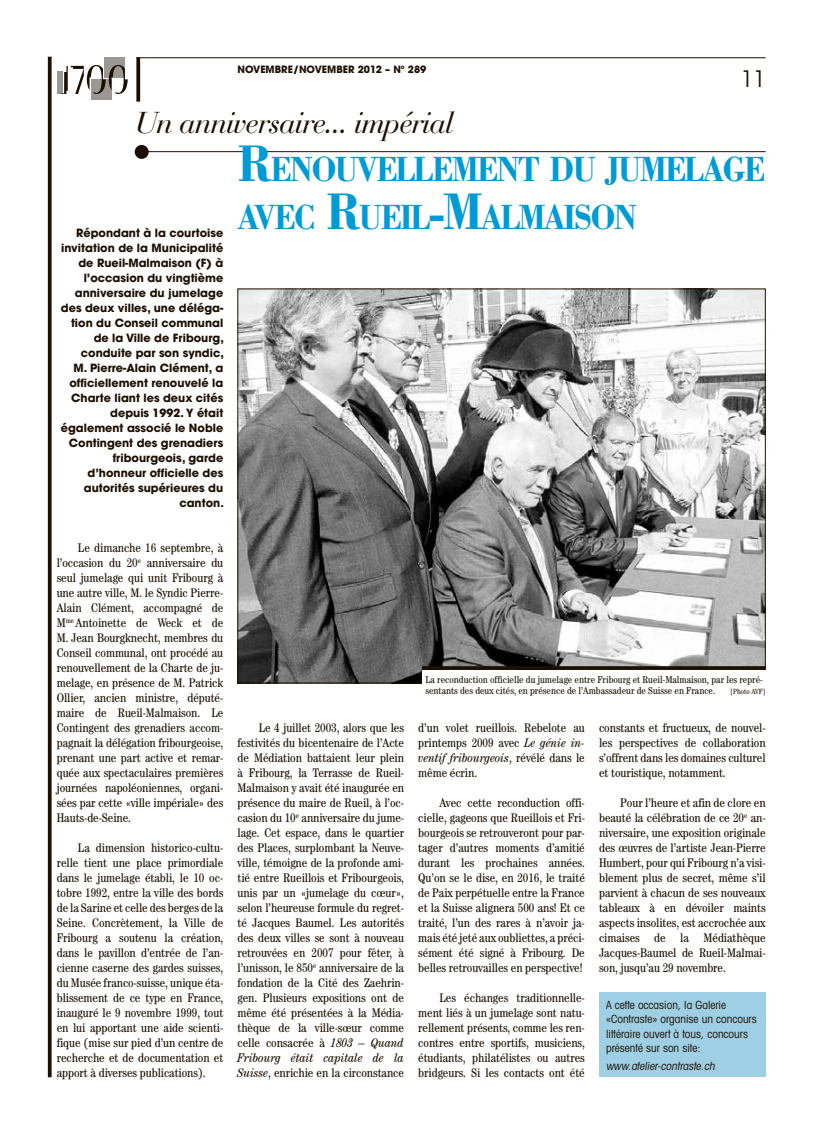
<style>
.page{position:relative;width:833px;height:1134px;background:#fff}
.page>*{position:absolute;margin:0;border:0;box-sizing:border-box;transform-origin:0 0}
.t1{font:36.12px "Bodoni Bold SC680";letter-spacing:-.06em;color:#009bd5;scale:.9 1}
.t2{font:italic 30px "Bauer Bodoni";letter-spacing:-.035em;color:#1c0f00}
.t3{font:22.5px "Avant Garde";color:#1c0f00}
.t4{font:condensed 12.5px/15px "Century";letter-spacing:-.005em;color:#1c0f00;text-align:justify}
.t5{font:700 11.25px/15px "Avant Garde";color:#1c0f00;text-align:right}
.t6{font:condensed 11.25px/14.4px "Avant Garde";color:#1c0f00}
.t7{font:italic condensed 11.25px "Avant Garde";color:#1c0f00}
.t8{font:condensed 10px/11.2px "Century";color:#1c0f00}
.t9{font:700 10px "Avant Garde";color:#1c0f00}
.t10{font:condensed 7.5px "Century";color:#1c0f00}
.s1{font-size:53.12px}
.s2{font-style:italic}
</style>
<div class="page">
<svg style="left:48px;top:57px;width:4px;height:1020px;background:#322619"></svg>
<svg style="left:136px;top:58px;width:4px;height:44px"></svg>
<hr style="left:136px;top:57px;width:629px;height:1px;background:#1c0f00">
<div style="left:104px;top:57px;width:21px;height:21px;background:#9a9795"></div>
<div style="left:91px;top:79px;width:21px;height:20px;background:#9a9795"></div>
<div style="left:57px;top:72px;width:6px;height:22px;background:#9a9795"></div>
<svg style="left:60px;top:65px;width:68px;height:29px"></svg>
<hr style="left:141px;top:151px;width:624px;height:1px;background:#1c0f00">
<div style="left:135px;top:145px;width:14px;height:14px;background:#1c0f00;border-radius:50%"></div>
<div style="left:248px;top:148px;width:14px;height:6px;background:#fff"></div>
<div style="left:599px;top:992px;width:166px;height:85px;background:#9ecfe5"></div>
<img style="left:239px;top:291px;width:524px;height:390px">
<svg style="left:422px;top:666px;width:343px;height:4px"></svg>
<div style="left:422px;top:670px;width:343px;height:30px;background:#fff"></div>
<p class="t9" style="left:237px;top:62px;width:190px">NOVEMBRE/NOVEMBER 2012 – N<sup>o</sup> 289</p>
<h3 class="t3" style="left:740px;top:66px;width:26px">11</h3>
<h2 class="t2" style="left:136px;top:105px;width:319px">Un anniversaire... impérial</h2>
<h1 class="t1" style="left:237px;top:147px;width:588px"><span class="s1">R</span>ENOUVELLEMENT DU JUMELAGE</h1>
<p class="t5" style="left:76px;top:225px;width:149px">Répondant à la courtoise</p>
<p class="t5" style="left:61px;top:240px;width:164px">invitation de la Municipalité de Rueil-Malmaison (F) à l’occasion du vingtième anniversaire du jumelage des deux villes, une déléga&shy;tion du Conseil communal de la Ville de Fribourg, conduite par son syndic,<br>M. Pierre-Alain Clément, a officiellement renouvelé la<br>Charte liant les deux cités depuis 1992. Y était également associé le Noble<br>Contingent des grenadiers fribourgeois, garde d’honneur officielle des autorités supérieures du canton.</p>
<p class="t4" style="left:57px;top:540px;width:168px;text-indent:21px">Le dimanche 16 septembre, à l’occasion du 20<sup>e</sup> anniversaire du seul jumelage qui unit Fribourg à une autre ville, M. le Syndic Pierre-Alain Clément, accompagné de M<sup>me</sup> Antoinette de Weck et de M. Jean Bourgknecht, membres du Conseil communal, ont procédé au renouvellement de la Charte de ju&shy;melage, en présence de M. Patrick Ollier, ancien ministre, député&shy;maire de Rueil-Malmaison. Le Contingent des grenadiers accom&shy;pagnait la délégation fribourgeoise, prenant une part active et remar&shy;quée aux spectaculaires premières journées napoléoniennes, organi&shy;sées par cette «ville impériale» des Hauts-de-Seine.</p>
<p class="t4" style="left:57px;top:840px;width:168px;text-indent:21px">La dimension historico-cultu&shy;relle tient une place primordiale dans le jumelage établi, le 10 oc&shy;tobre 1992, entre la ville des bords de la Sarine et celle des berges de la Seine. Concrètement, la Ville de Fribourg a soutenu la création, dans le pavillon d’entrée de l’an&shy;cienne caserne des gardes suisses, du Musée franco-suisse, unique éta&shy;blissement de ce type en France, inauguré le 9 novembre 1999, tout en lui apportant une aide scienti&shy;fique (mise sur pied d’un centre de recherche et de documentation et apport à diverses publications).</p>
<h1 class="t1" style="left:237px;top:194px;width:446px">AVEC <span class="s1">R</span>UEIL<span class="s1">-M</span>ALMAISON</h1>
<p class="t8" style="left:425px;top:673px;width:339px">La reconduction officielle du jumelage entre Fribourg et Rueil-Malmaison, par les repré&shy;sentants des deux cités, en présence de l’Ambassadeur de Suisse en France.</p>
<p class="t10" style="left:730px;top:687px;width:37px">[Photo AVF]</p>
<p class="t4" style="left:237px;top:720px;width:168px;text-indent:21px">Le 4 juillet 2003, alors que les festivités du bicentenaire de l’Acte de Médiation battaient leur plein à Fribourg, la Terrasse de Rueil-Malmaison y avait été inaugurée en présence du maire de Rueil, à l’oc&shy;casion du 10<sup>e</sup> anniversaire du jume&shy;lage. Cet espace, dans le quartier des Places, surplombant la Neuve&shy;ville, témoigne de la profonde ami&shy;tié entre Rueillois et Fribourgeois, unis par un «jumelage du cœur», selon l’heureuse formule du regret&shy;té Jacques Baumel. Les autorités des deux villes se sont à nouveau retrouvées en 2007 pour fêter, à l’unisson, le 850<sup>e</sup> anniversaire de la fondation de la Cité des Zaehrin&shy;gen. Plusieurs expositions ont de même été présentées à la Média&shy;thèque de la ville-sœur comme celle consacrée à <span class="s2">1803 – Quand Fribourg était capitale de la Suisse</span>, enrichie en la circonstance</p>
<p class="t4" style="left:418px;top:720px;width:168px">d’un volet rueillois. Rebelote au printemps 2009 avec <span class="s2">Le génie in&shy;ventif fribourgeois</span>, révélé dans le même écrin.</p>
<p class="t4" style="left:418px;top:795px;width:168px;text-indent:21px">Avec cette reconduction offi&shy;cielle, gageons que Rueillois et Fri&shy;bourgeois se retrouveront pour par&shy;tager d’autres moments d’amitié durant les prochaines années.<br>Qu’on se le dise, en 2016, le traité de Paix perpétuelle entre la France et la Suisse alignera 500 ans! Et ce traité, l’un des rares à n’avoir ja&shy;mais été jeté aux oubliettes, a préci&shy;sément été signé à Fribourg. De belles retrouvailles en perspective!</p>
<p class="t4" style="left:418px;top:990px;width:168px;text-indent:21px">Les échanges traditionnelle&shy;ment liés à un jumelage sont natu&shy;rellement présents, comme les ren&shy;contres entre sportifs, musiciens, étudiants, philatélistes ou autres bridgeurs. Si les contacts ont été</p>
<p class="t4" style="left:599px;top:720px;width:168px">constants et fructueux, de nouvel&shy;les perspectives de collaboration s’offrent dans les domaines culturel et touristique, notamment.</p>
<p class="t4" style="left:599px;top:795px;width:168px;text-indent:21px">Pour l’heure et afin de clore en beauté la célébration de ce 20<sup>e</sup> an&shy;niversaire, une exposition originale des œuvres de l’artiste Jean-Pierre Humbert, pour qui Fribourg n’a visi&shy;blement plus de secret, même s’il parvient à chacun de ses nouveaux tableaux à en dévoiler maints aspects insolites, est accrochée aux cimaises de la Médiathèque Jacques-Baumel de Rueil-Malmai&shy;son, jusqu’au 29 novembre.</p>
<p class="t6" style="left:606px;top:997px;width:152px">A cette occasion, la Galerie «Contraste» organise un concours littéraire ouvert à tous, concours présenté sur son site:</p>
<p class="t7" style="left:606px;top:1059px;width:112px">www.atelier-contraste.ch</p>
</div>
